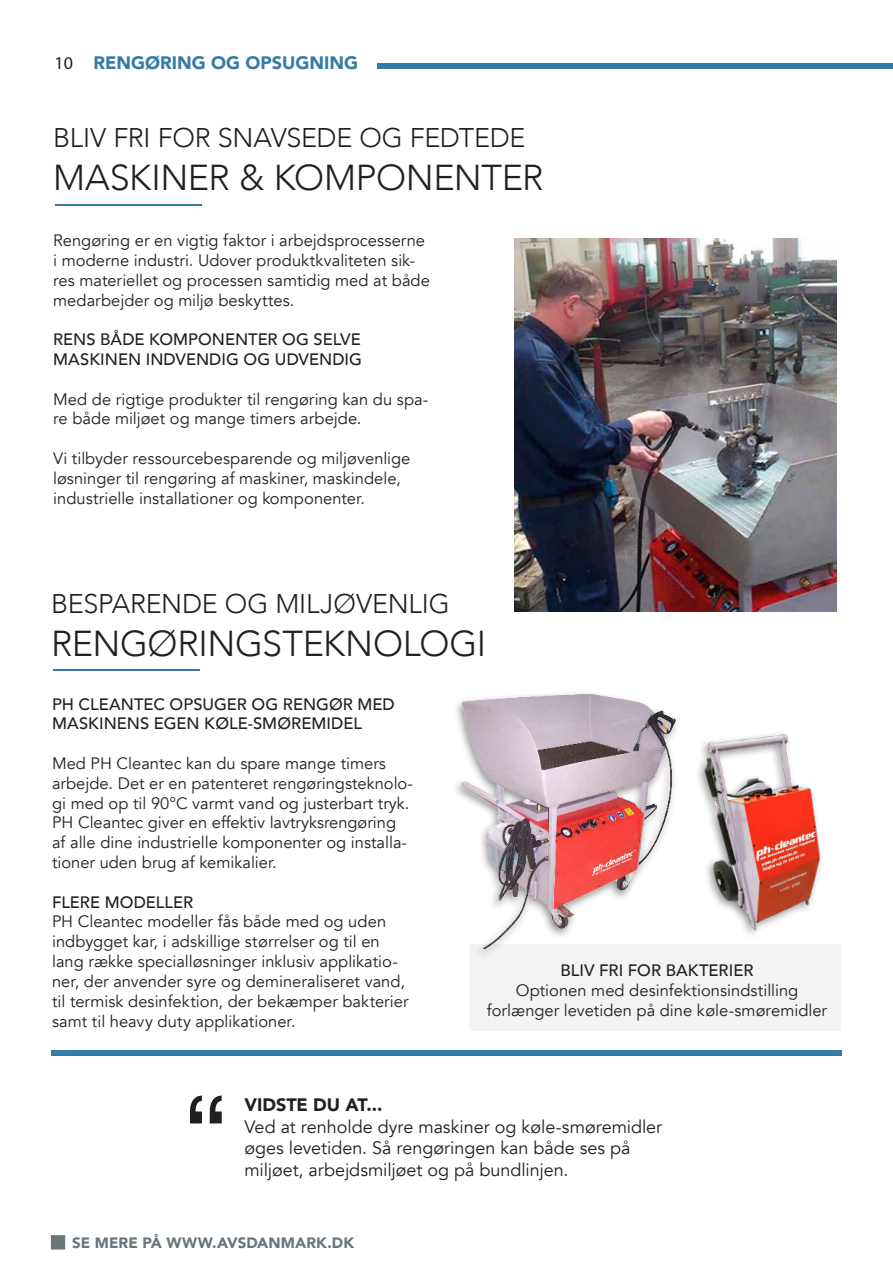
<style>
.page{position:relative;width:893px;height:1263px;background:#fff}
.page>*{position:absolute;margin:0;border:0;box-sizing:border-box;transform-origin:0 0}
.t1{font:108px "Helvetica Neue";color:#231f20}
.t2{font:300 36px "Avenir";letter-spacing:-.01em;color:#231f20}
.t3{font:300 27px "Avenir";letter-spacing:-.01em;color:#231f20}
.t4{font:18px/21.6px "Avenir";letter-spacing:-.005em;color:#231f20}
.t5{font:900 18px "Avenir";color:#347ca5}
.t6{font:900 18px "Avenir";letter-spacing:-.005em;color:#231f20}
.t7{font:18px "Myriad Pro";color:#231f20}
.t8{font:16.5px/19.8px "Avenir";color:#231f20}
.t9{font:500 16.5px/19.8px "Avenir";color:#231f20}
.t10{font:900 15px "Avenir";letter-spacing:.005em;color:#6a747b}
</style>
<div class="page">
<div style="left:469px;top:944px;width:371px;height:86px;background:#f2f3f4"></div>
<img style="left:514px;top:238px;width:322px;height:374px">
<div style="left:51px;top:1050px;width:791px;height:6px;background:#347ca5"></div>
<div style="left:451px;top:689px;width:229px;height:270px;background:#231f20;opacity:.5"></div>
<img style="left:451px;top:689px;width:229px;height:259px">
<img style="left:698px;top:733px;width:123px;height:202px">
<hr style="left:55px;top:204px;width:147px;height:2px;background:#347ca5">
<hr style="left:53px;top:669px;width:146px;height:1px;background:#347ca5">
<div style="left:51px;top:1235px;width:14px;height:14px;background:#6a747b;border:1px solid #6a747b"></div>
<div style="left:378px;top:63px;width:515px;height:6px;background:#347ca5"></div>
<p class="t7" style="left:55px;top:56px;width:20px">10</p>
<p class="t5" style="left:94px;top:52px;width:266px">RENGØRING OG OPSUGNING</p>
<h3 class="t3" style="left:53px;top:121px;width:474px">BLIV FRI FOR SNAVSEDE OG FEDTEDE</h3>
<h2 class="t2" style="left:53px;top:156px;width:492px">MASKINER &amp; KOMPONENTER</h2>
<p class="t8" style="left:53px;top:232px;width:378px">Rengøring er en vigtig faktor i arbejdsprocesserne i moderne industri. Udover produktkvaliteten sik&shy;res materiellet og processen samtidig med at både medarbejder og miljø beskyttes.</p>
<p class="t9" style="left:53px;top:330px;width:310px">RENS BÅDE KOMPONENTER OG SELVE<br>MASKINEN INDVENDIG OG UDVENDIG</p>
<p class="t8" style="left:53px;top:391px;width:377px">Med de rigtige produkter til rengøring kan du spa&shy;re både miljøet og mange timers arbejde.</p>
<p class="t8" style="left:53px;top:450px;width:359px">Vi tilbyder ressourcebesparende og miljøvenlige løsninger til rengøring af maskiner, maskindele, industrielle installationer og komponenter.</p>
<h3 class="t3" style="left:51px;top:588px;width:400px">BESPARENDE OG MILJØVENLIG</h3>
<h2 class="t2" style="left:51px;top:623px;width:437px">RENGØRINGSTEKNOLOGI</h2>
<p class="t9" style="left:52px;top:694px;width:344px">PH CLEANTEC OPSUGER OG RENGØR MED<br>MASKINENS EGEN KØLE-SMØREMIDEL</p>
<p class="t8" style="left:52px;top:754px;width:362px">Med PH Cleantec kan du spare mange timers arbejde. Det er en patenteret rengøringsteknolo&shy;gi med op til 90°C varmt vand og justerbart tryk.<br>PH Cleantec giver en effektiv lavtryksrengøring af alle dine industrielle komponenter og installa&shy;tioner uden brug af kemikalier.</p>
<p class="t9" style="left:52px;top:892px;width:143px">FLERE MODELLER</p>
<p class="t8" style="left:52px;top:912px;width:358px">PH Cleantec modeller fås både med og uden indbygget kar, i adskillige størrelser og til en lang række specialløsninger inklusiv applikatio&shy;ner, der anvender syre og demineraliseret vand, til termisk desinfektion, der bekæmper bakterier samt til heavy duty applikationer.</p>
<p class="t9" style="left:560px;top:960px;width:194px">BLIV FRI FOR BAKTERIER</p>
<p class="t8" style="left:487px;top:982px;width:342px;text-align:center">Optionen med desinfektionsindstilling forlænger levetiden på dine køle-smøremidler</p>
<h1 class="t1" style="left:183px;top:1072px;width:48px">“</h1>
<p class="t6" style="left:244px;top:1094px;width:139px">VIDSTE DU AT...</p>
<p class="t4" style="left:244px;top:1118px;width:419px">Ved at renholde dyre maskiner og køle-smøremidler øges levetiden. Så rengøringen kan både ses på miljøet, arbejdsmiljøet og på bundlinjen.</p>
<p class="t10" style="left:72px;top:1234px;width:283px">SE MERE PÅ WWW.AVSDANMARK.DK</p>
</div>
